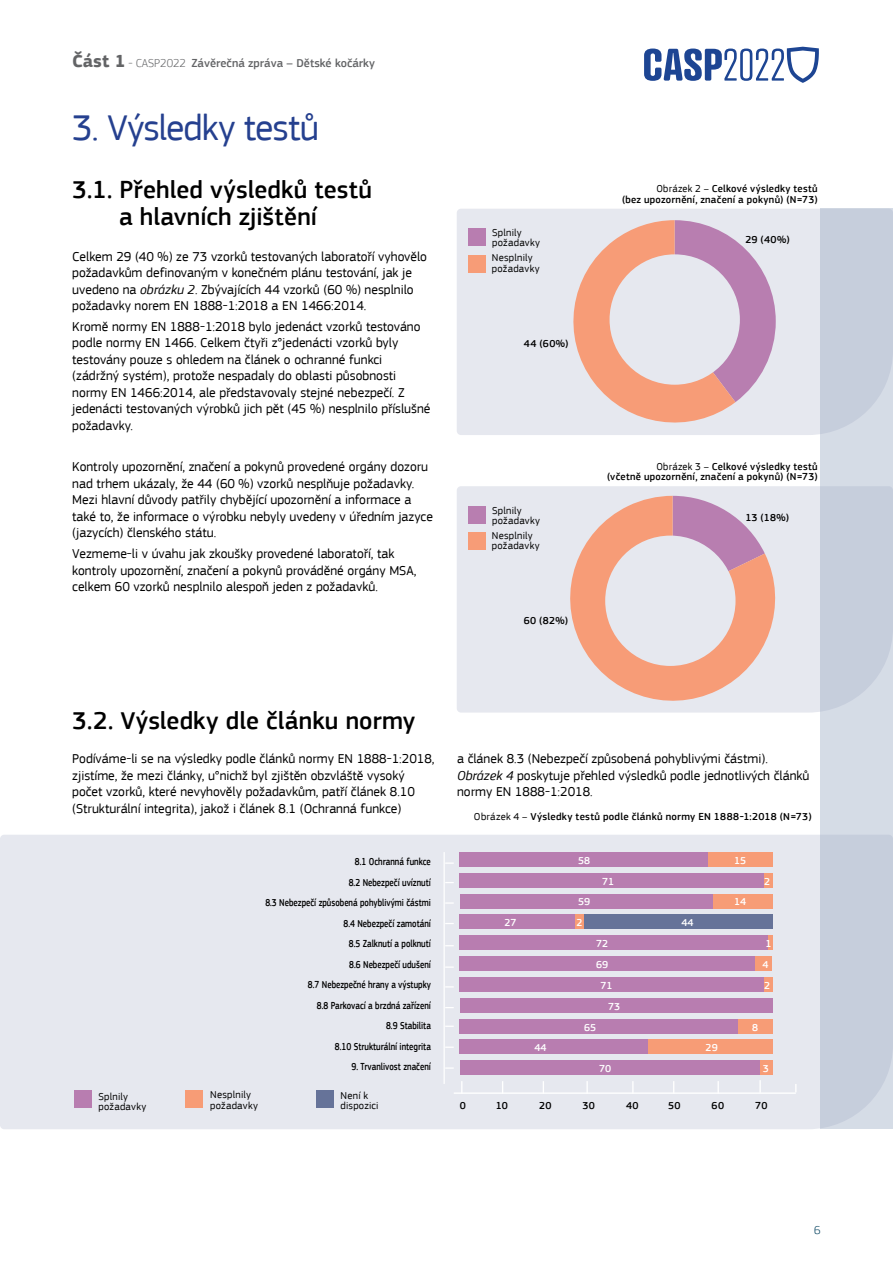
<style>
.page{position:relative;width:893px;height:1263px;background:#fff}
.page>*{position:absolute;margin:0;border:0;box-sizing:border-box;transform-origin:0 0}
.t1{font:37.5px "EC Square Sans Pro";letter-spacing:-.025em;color:#25408f}
.t2{font:500 25.5px/27px "EC Square Sans Pro";letter-spacing:.005em;color:#000;text-align:center}
.t3{font:13.5px/16.5px "EC Square Sans Pro";color:#000}
.t4{font:500 12px "EC Square Sans Pro";color:#636466}
.t5{font:300 12px "EC Square Sans Pro";color:#02405d}
.t6{font:500 10.5px/20.5px "EC Square Sans Pro";color:#000;text-align:right;scale:.81 1}
.t7{font:500 10.5px/10.5px "EC Square Sans Pro";letter-spacing:.025em;color:#000;text-align:right}
.t8{font:10.5px/10.5px "EC Square Sans Pro";letter-spacing:.025em;color:#000}
.t9{font:500 10.5px "EC Square Sans Pro";color:#000}
.t10{font:500 10.5px "EC Square Sans Pro";color:#fff}
.s1{font-weight:700;font-size:18px}
.s2{font-weight:300}
.s3{font-style:italic}
.s4{font-weight:400}
</style>
<div class="page">
<div style="left:457px;top:209px;width:364px;height:226px;background:#e6e8ef"></div>
<div style="left:0;top:835px;width:821px;height:294px;background:#e6e8ef"></div>
<div style="left:469px;top:229px;width:17px;height:17px;background:#b87db0"></div>
<div style="left:469px;top:255px;width:17px;height:17px;background:#f79c77"></div>
<svg style="left:586px;top:1081px;width:2px;height:11px"></svg>
<svg style="left:632px;top:1081px;width:2px;height:11px"></svg>
<svg style="left:717px;top:1081px;width:2px;height:11px"></svg>
<svg style="left:759px;top:1080px;width:2px;height:12px"></svg>
<hr style="left:454px;top:1092px;width:342px;height:2px;background:#fff">
<div style="left:75px;top:1091px;width:17px;height:17px;background:#b87db0"></div>
<div style="left:186px;top:1091px;width:17px;height:17px;background:#f79c76"></div>
<div style="left:317px;top:1091px;width:17px;height:17px;background:#667399"></div>
<hr style="left:443px;top:852px;width:2px;height:232px;background:#fff">
<svg style="left:445px;top:862px;width:9px;height:2px"></svg>
<svg style="left:445px;top:902px;width:9px;height:2px"></svg>
<svg style="left:445px;top:966px;width:9px;height:2px"></svg>
<svg style="left:445px;top:1025px;width:9px;height:2px"></svg>
<svg style="left:445px;top:1046px;width:9px;height:2px"></svg>
<svg style="left:445px;top:1067px;width:9px;height:2px"></svg>
<div style="left:584px;top:914px;width:188px;height:15px;background:#667399"></div>
<div style="left:708px;top:852px;width:64px;height:15px;background:#f79c76"></div>
<div style="left:764px;top:873px;width:8px;height:15px;background:#f79c76"></div>
<div style="left:713px;top:894px;width:59px;height:14px;background:#f79c76"></div>
<div style="left:575px;top:914px;width:9px;height:15px;background:#f79c76"></div>
<hr style="left:768px;top:935px;width:4px;height:15px;background:#f79c76">
<div style="left:755px;top:956px;width:17px;height:15px;background:#f79c76"></div>
<div style="left:764px;top:977px;width:8px;height:15px;background:#f79c76"></div>
<div style="left:738px;top:1019px;width:34px;height:14px;background:#f79c76"></div>
<div style="left:648px;top:1039px;width:124px;height:15px;background:#f79c76"></div>
<div style="left:760px;top:1060px;width:12px;height:15px;background:#f79c76"></div>
<div style="left:460px;top:852px;width:248px;height:15px;background:#b87db0"></div>
<div style="left:460px;top:873px;width:304px;height:15px;background:#b87db0"></div>
<div style="left:460px;top:894px;width:252px;height:14px;background:#b87db0"></div>
<div style="left:460px;top:914px;width:115px;height:15px;background:#b87db0"></div>
<div style="left:460px;top:935px;width:308px;height:15px;background:#b87db0"></div>
<div style="left:460px;top:956px;width:295px;height:15px;background:#b87db0"></div>
<div style="left:460px;top:977px;width:304px;height:15px;background:#b87db0"></div>
<div style="left:460px;top:998px;width:312px;height:14px;background:#b87db0"></div>
<div style="left:460px;top:1019px;width:278px;height:14px;background:#b87db0"></div>
<div style="left:460px;top:1039px;width:188px;height:15px;background:#b87db0"></div>
<div style="left:460px;top:1060px;width:300px;height:15px;background:#b87db0"></div>
<svg style="left:572px;top:220px;width:204px;height:205px;background:#e0aeae"></svg>
<div style="left:610px;top:254px;width:130px;height:131px;background:#e6e8ef;border-radius:50%"></div>
<div style="left:457px;top:486px;width:364px;height:227px;background:#e6e8ef"></div>
<div style="left:469px;top:506px;width:17px;height:17px;background:#b87eb0"></div>
<div style="left:469px;top:533px;width:17px;height:17px;background:#f79c77"></div>
<svg style="left:556px;top:496px;width:228px;height:211px;background:#e8bab1"></svg>
<div style="left:605px;top:536px;width:130px;height:130px;background:#e6e8ef;border-radius:50%"></div>
<div style="left:821px;top:209px;width:72px;height:920px;background:linear-gradient(to right,#c8d0de,#cbd3e0)"></div>
<svg style="left:644px;top:47px;width:175px;height:36px"></svg>
<p class="t4" style="left:72px;top:56px;width:304px"><span class="s1">Část 1</span> <span class="s2">- CASP2022</span> Závěrečná zpráva – Dětské kočárky</p>
<h1 class="t1" style="left:72px;top:105px;width:249px">3. Výsledky testů</h1>
<h2 class="t2" style="left:72px;top:177px;width:301px">3.1. Přehled výsledků testů a hlavních zjištění</h2>
<p class="t3" style="left:72px;top:248px;width:356px">Celkem 29 (40 %) ze 73 vzorků testovaných laboratoří vyhovělo požadavkům definovaným v konečném plánu testování, jak je uvedeno na <span class="s3">obrázku 2</span>. Zbývajících 44 vzorků (60 %) nesplnilo požadavky norem EN 1888-1:2018 a EN 1466:2014.</p>
<p class="t3" style="left:72px;top:318px;width:360px">Kromě normy EN 1888-1:2018 bylo jedenáct vzorků testováno podle normy EN 1466. Celkem čtyři z°jedenácti vzorků byly testovány pouze s ohledem na článek o ochranné funkci (zádržný systém), protože nespadaly do oblasti působnosti normy EN 1466:2014, ale představovaly stejné nebezpečí. Z jedenácti testovaných výrobků jich pět (45 %) nesplnilo příslušné požadavky.</p>
<p class="t3" style="left:72px;top:459px;width:362px">Kontroly upozornění, značení a pokynů provedené orgány dozoru nad trhem ukázaly, že 44 (60 %) vzorků nesplňuje požadavky.<br>Mezi hlavní důvody patřily chybějící upozornění a informace a také to, že informace o výrobku nebyly uvedeny v úředním jazyce (jazycích) členského státu.</p>
<p class="t3" style="left:72px;top:546px;width:346px">Vezmeme-li v úvahu jak zkoušky provedené laboratoří, tak kontroly upozornění, značení a pokynů prováděné orgány MSA, celkem 60 vzorků nesplnilo alespoň jeden z požadavků.</p>
<h2 class="t2" style="left:72px;top:708px;width:345px">3.2. Výsledky dle článku normy</h2>
<p class="t8" style="left:492px;top:227px;width:49px">Splnily požadavky</p>
<p class="t8" style="left:492px;top:253px;width:49px">Nesplnily požadavky</p>
<p class="t9" style="left:524px;top:337px;width:46px">44 (60%)</p>
<p class="t7" style="left:622px;top:184px;width:197px"><span class="s4">Obrázek 2 –</span> Celkové výsledky testů<br>(bez upozornění, značení a pokynů) (N=73)</p>
<p class="t9" style="left:745px;top:234px;width:46px">29 (40%)</p>
<p class="t8" style="left:492px;top:505px;width:49px">Splnily požadavky</p>
<p class="t8" style="left:492px;top:530px;width:49px">Nesplnily požadavky</p>
<p class="t9" style="left:524px;top:615px;width:46px">60 (82%)</p>
<p class="t7" style="left:607px;top:461px;width:212px"><span class="s4">Obrázek 3 –</span> Celkové výsledky testů<br>(včetně upozornění, značení a pokynů) (N=73)</p>
<p class="t9" style="left:745px;top:511px;width:45px">13 (18%)</p>
<p class="t3" style="left:72px;top:751px;width:364px">Podíváme-li se na výsledky podle článků normy EN 1888-1:2018, zjistíme, že mezi články, u°nichž byl zjištěn obzvláště vysoký počet vzorků, které nevyhověly požadavkům, patří článek 8.10 (Strukturální integrita), jakož i článek 8.1 (Ochranná funkce)</p>
<p class="t3" style="left:457px;top:751px;width:354px">a článek 8.3 (Nebezpečí způsobená pohyblivými částmi).<br><span class="s3">Obrázek 4</span> poskytuje přehled výsledků podle jednotlivých článků normy EN 1888-1:2018.</p>
<p class="t7" style="left:474px;top:811px;width:339px"><span class="s4">Obrázek 4 –</span> Výsledky testů podle článků normy EN 1888-1:2018 (N=73)</p>
<p class="t6" style="left:265px;top:852px;width:206px">8.1 Ochranná funkce<br>8.2 Nebezpečí uvíznutí<br>8.3 Nebezpečí způsobená pohyblivými částmi<br>8.4 Nebezpečí zamotání<br>8.5 Zalknutí a polknutí<br>8.6 Nebezpečí udušení<br>8.7 Nebezpečné hrany a výstupky<br>8.8 Parkovací a brzdná zařízení<br>8.9 Stabilita<br>8.10 Strukturální integrita</p>
<p class="t6" style="left:351px;top:1057px;width:100px">9. Trvanlivost značení</p>
<p class="t8" style="left:98px;top:1091px;width:49px">Splnily požadavky</p>
<p class="t8" style="left:210px;top:1089px;width:49px">Nesplnily požadavky</p>
<p class="t8" style="left:341px;top:1090px;width:40px">Není k dispozici</p>
<p class="t10" style="left:578px;top:854px;width:14px">58</p>
<p class="t10" style="left:734px;top:854px;width:14px">15</p>
<p class="t10" style="left:602px;top:875px;width:14px">71</p>
<p class="t10" style="left:764px;top:875px;width:8px">2</p>
<p class="t10" style="left:578px;top:896px;width:14px">59</p>
<p class="t10" style="left:734px;top:896px;width:14px">14</p>
<p class="t10" style="left:505px;top:917px;width:14px">27</p>
<p class="t10" style="left:577px;top:917px;width:8px">2</p>
<p class="t10" style="left:682px;top:917px;width:14px">44</p>
<p class="t10" style="left:596px;top:937px;width:14px">72</p>
<p class="t10" style="left:766px;top:937px;width:8px">1</p>
<p class="t10" style="left:596px;top:958px;width:14px">69</p>
<p class="t10" style="left:763px;top:958px;width:8px">4</p>
<p class="t10" style="left:601px;top:979px;width:14px">71</p>
<p class="t10" style="left:764px;top:979px;width:8px">2</p>
<p class="t10" style="left:608px;top:1000px;width:14px">73</p>
<p class="t10" style="left:584px;top:1021px;width:14px">65</p>
<p class="t10" style="left:752px;top:1021px;width:8px">8</p>
<p class="t10" style="left:535px;top:1042px;width:14px">44</p>
<p class="t10" style="left:706px;top:1042px;width:14px">29</p>
<p class="t10" style="left:599px;top:1063px;width:14px">70</p>
<p class="t10" style="left:763px;top:1063px;width:8px">3</p>
<p class="t9" style="left:460px;top:1099px;width:8px">0</p>
<p class="t9" style="left:496px;top:1099px;width:14px">10</p>
<p class="t9" style="left:539px;top:1099px;width:14px">20</p>
<p class="t9" style="left:583px;top:1099px;width:14px">30</p>
<p class="t9" style="left:626px;top:1099px;width:14px">40</p>
<p class="t9" style="left:668px;top:1099px;width:14px">50</p>
<p class="t9" style="left:712px;top:1099px;width:14px">60</p>
<p class="t9" style="left:755px;top:1099px;width:14px">70</p>
<p class="t5" style="left:814px;top:1223px;width:8px">6</p>
</div>
